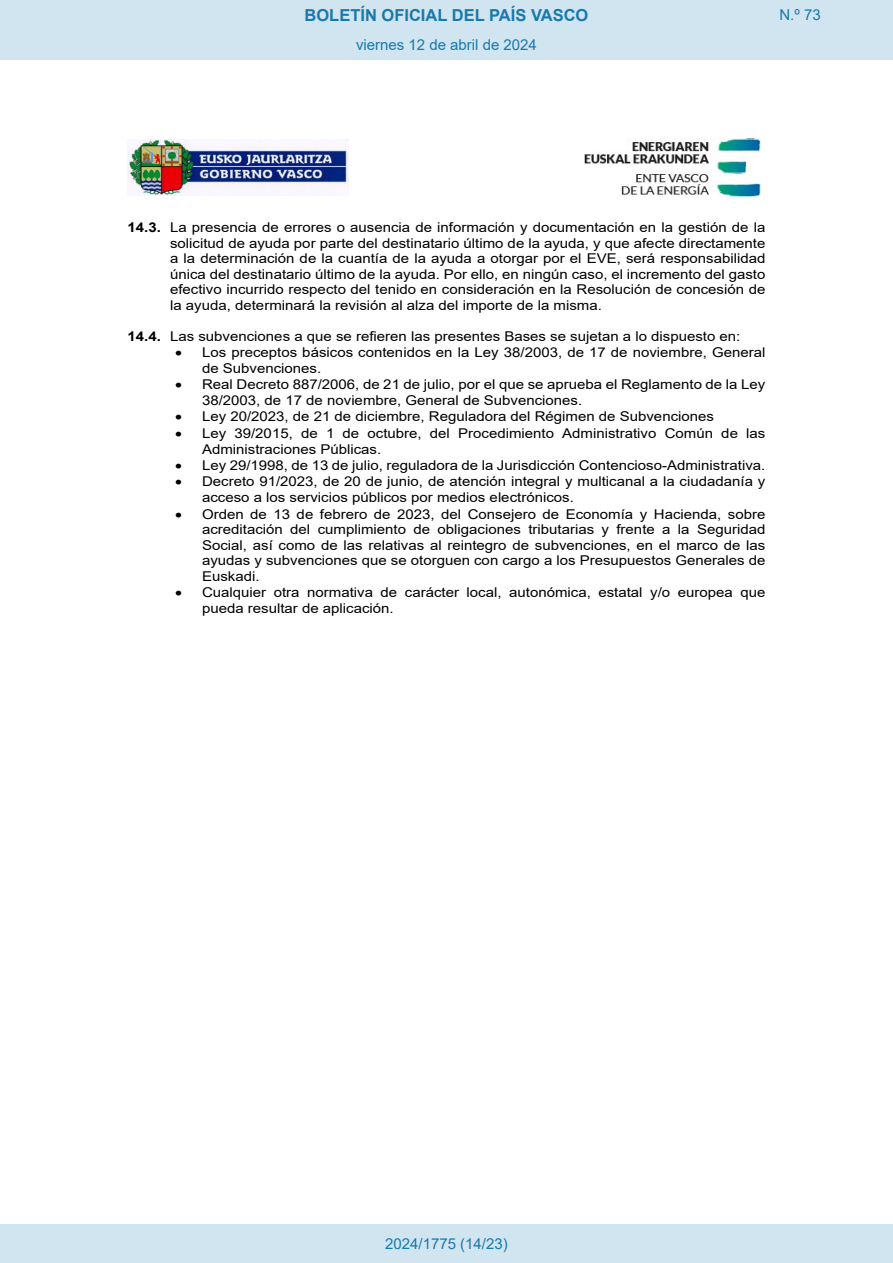
<style>
.page{position:relative;width:893px;height:1263px;background:#fff}
.page>*{position:absolute;margin:0;border:0;box-sizing:border-box;transform-origin:0 0}
.t1{font:700 16.5px "Arial";color:#1879ad}
.Paginacion_Centro{font:15px "Arial";color:#1879ad}
.t2{font:13.5px/15.6px "Arial";color:#000;scale:1.11 1}
.s1{font-weight:700}
</style>
<div class="page">
<img style="left:128px;top:139px;width:221px;height:57px">
<img style="left:584px;top:139px;width:177px;height:57px">
<div style="left:0;top:0;width:893px;height:60px;background:#d0e5f0"></div>
<div style="left:0;top:1225px;width:893px;height:38px;background:#d0e5f0"></div>
<p class="t1" style="left:305px;top:3px;width:285px">BOLETÍN OFICIAL DEL PAÍS VASCO</p>
<p class="Paginacion_Centro" style="left:779px;top:5px;width:43px">N.º 73</p>
<p class="Paginacion_Centro" style="left:356px;top:35px;width:182px">viernes 12 de abril de 2024</p>
<p class="t2" style="left:170px;top:220px;width:538px;text-align:justify;text-indent:-43px"><span class="s1">14.3.</span> La presencia de errores o ausencia de información y documentación en la gestión de la solicitud de ayuda por parte del destinatario último de la ayuda, y que afecte directamente a la determinación de la cuantía de la ayuda a otorgar por el EVE, será responsabilidad única del destinatario último de la ayuda. Por ello, en ningún caso, el incremento del gasto efectivo incurrido respecto del tenido en consideración en la Resolución de concesión de la ayuda, determinará la revisión al alza del importe de la misma.</p>
<p class="t2" style="left:128px;top:328px;width:554px"><span class="s1">14.4.</span> Las subvenciones a que se refieren las presentes Bases se sujetan a lo dispuesto en:</p>
<p class="t2" style="left:202px;top:345px;width:509px;text-indent:-27px">• Los preceptos básicos contenidos en la Ley 38/2003, de 17 de noviembre, General de Subvenciones.</p>
<p class="t2" style="left:202px;top:377px;width:509px;text-indent:-27px">• Real Decreto 887/2006, de 21 de julio, por el que se aprueba el Reglamento de la Ley<br>38/2003, de 17 de noviembre, General de Subvenciones.</p>
<p class="t2" style="left:175px;top:409px;width:487px">• Ley 20/2023, de 21 de diciembre, Reguladora del Régimen de Subvenciones</p>
<p class="t2" style="left:202px;top:425px;width:509px;text-indent:-27px">• Ley 39/2015, de 1 de octubre, del Procedimiento Administrativo Común de las<br>Administraciones Públicas.</p>
<p class="t2" style="left:175px;top:457px;width:533px">• Ley 29/1998, de 13 de julio, reguladora de la Jurisdicción Contencioso-Administrativa.</p>
<p class="t2" style="left:202px;top:474px;width:509px;text-indent:-27px">• Decreto 91/2023, de 20 de junio, de atención integral y multicanal a la ciudadanía y acceso a los servicios públicos por medios electrónicos.</p>
<p class="t2" style="left:202px;top:506px;width:509px;text-align:justify;text-indent:-27px">• Orden de 13 de febrero de 2023, del Consejero de Economía y Hacienda, sobre acreditación del cumplimiento de obligaciones tributarias y frente a la Seguridad Social, así como de las relativas al reintegro de subvenciones, en el marco de las ayudas y subvenciones que se otorguen con cargo a los Presupuestos Generales de Euskadi.</p>
<p class="t2" style="left:202px;top:584px;width:509px;text-indent:-27px">• Cualquier otra normativa de carácter local, autonómica, estatal y/o europea que pueda resultar de aplicación.</p>
<p class="Paginacion_Centro" style="left:385px;top:1234px;width:124px">2024/1775 (14/23)</p>
</div>
